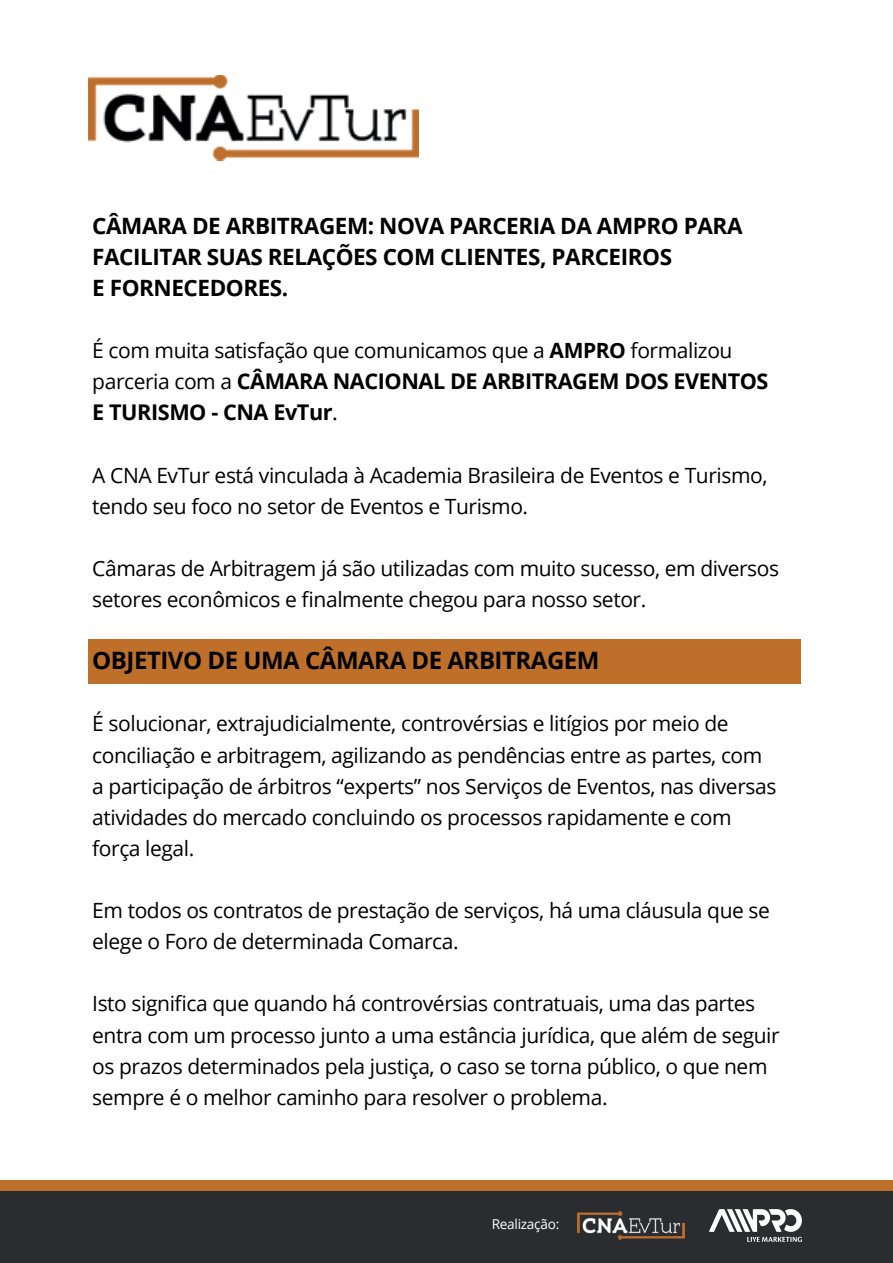
<style>
.page{position:relative;width:893px;height:1263px;background:#fff}
.page>*{position:absolute;margin:0;border:0;box-sizing:border-box;transform-origin:0 0}
.t1{font:700 24px "Open Sans";letter-spacing:-.02em;color:#000001}
.t2{font:700 22.5px/31px "Open Sans";letter-spacing:-.02em;color:#000001}
.t3{font:700 21.6px/31px "Open Sans";letter-spacing:-.02em;color:#000001}
.t4{font:21px/31px "Open Sans";letter-spacing:-.02em;color:#000001}
.t5{font:13.65px "Open Sans";letter-spacing:-.02em;color:#fff}
.s1{font-weight:700}
.s2{font-weight:400;font-size:21px}
.s3{font-weight:400}
</style>
<div class="page">
<div style="left:88px;top:639px;width:713px;height:45px;background:#be702b"></div>
<img style="left:88px;top:75px;width:330px;height:85px">
<div style="left:0;top:1180px;width:892px;height:11px;background:#be702b"></div>
<div style="left:0;top:1191px;width:892px;height:72px;background:#2a2c30"></div>
<img style="left:578px;top:1212px;width:106px;height:27px">
<img style="left:709px;top:1210px;width:92px;height:31px">
<p class="t2" style="left:92px;top:210px;width:651px">CÂMARA DE ARBITRAGEM: NOVA PARCERIA DA AMPRO PARA<br>FACILITAR SUAS RELAÇÕES COM CLIENTES, PARCEIROS<br>E FORNECEDORES.</p>
<p class="t4" style="left:92px;top:335px;width:641px">É com muita satisfação que comunicamos que a <span class="s1">AMPRO</span> formalizou</p>
<p class="t3" style="left:92px;top:366px;width:677px"><span class="s2">parceria com a</span> CÂMARA NACIONAL DE ARBITRAGEM DOS EVENTOS<br>E TURISMO - CNA EvTur<span class="s3">.</span></p>
<p class="t4" style="left:92px;top:459px;width:676px">A CNA EvTur está vinculada à Academia Brasileira de Eventos e Turismo, tendo seu foco no setor de Eventos e Turismo.</p>
<p class="t4" style="left:92px;top:552px;width:688px">Câmaras de Arbitragem já são utilizadas com muito sucesso, em diversos setores econômicos e finalmente chegou para nosso setor.</p>
<p class="t1" style="left:92px;top:644px;width:508px">OBJETIVO DE UMA CÂMARA DE ARBITRAGEM</p>
<p class="t4" style="left:92px;top:708px;width:685px">É solucionar, extrajudicialmente, controvérsias e litígios por meio de conciliação e arbitragem, agilizando as pendências entre as partes, com a participação de árbitros “experts” nos Serviços de Eventos, nas diversas atividades do mercado concluindo os processos rapidamente e com força legal.</p>
<p class="t4" style="left:92px;top:894px;width:679px">Em todos os contratos de prestação de serviços, há uma cláusula que se elege o Foro de determinada Comarca.</p>
<p class="t4" style="left:92px;top:988px;width:689px">Isto significa que quando há controvérsias contratuais, uma das partes entra com um processo junto a uma estância jurídica, que além de seguir os prazos determinados pela justiça, o caso se torna público, o que nem sempre é o melhor caminho para resolver o problema.</p>
<p class="t5" style="left:492px;top:1215px;width:69px">Realização:</p>
</div>
